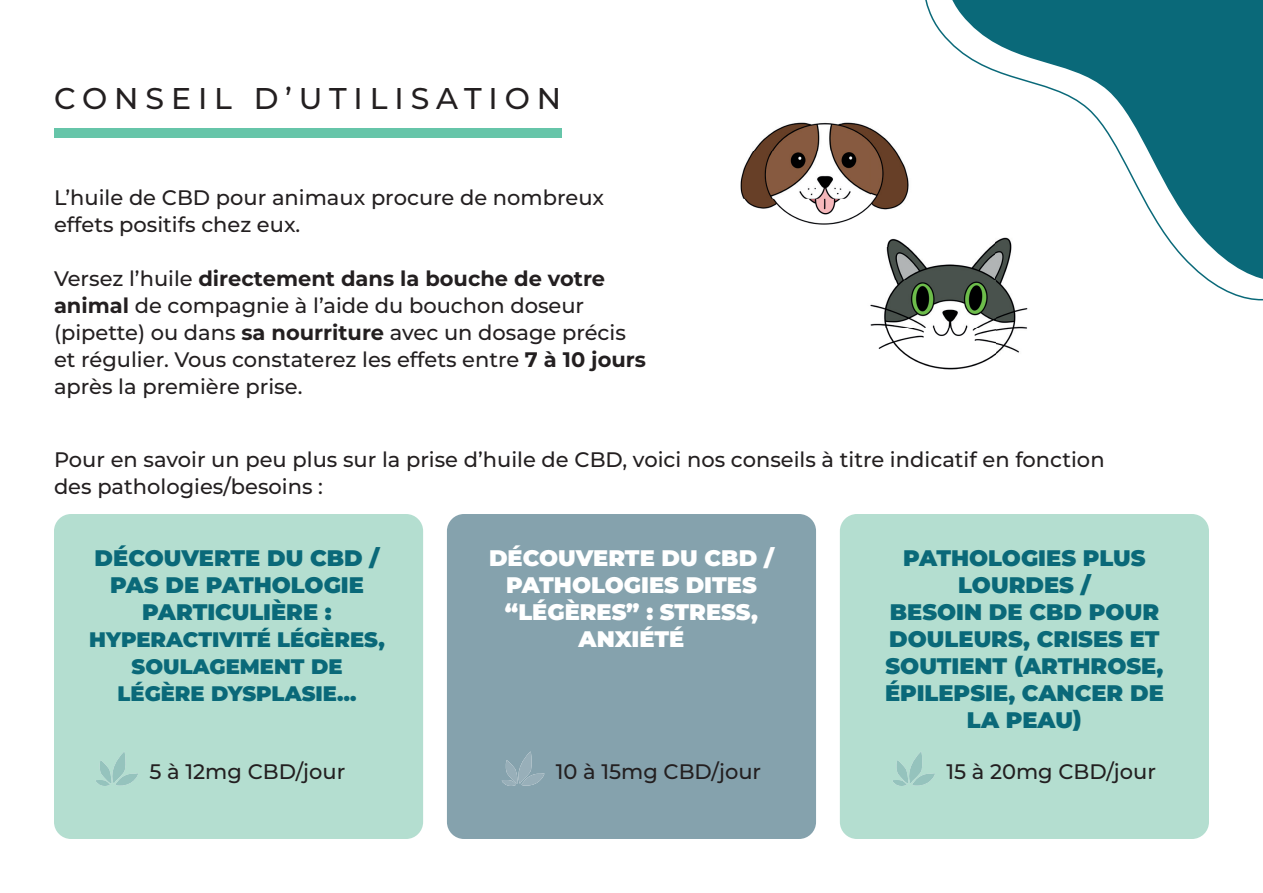
<style>
.page{position:relative;width:1263px;height:893px;background:#fff}
.page>*{position:absolute;margin:0;border:0;box-sizing:border-box;transform-origin:0 0}
.t1{font:500 30px "Montserrat";letter-spacing:.23em;color:#231f20}
.t2{font:900 22.5px/27px "Montserrat";color:#0a6979;text-align:center}
.t3{font:900 22.5px/27px "Montserrat";color:#fff;text-align:center}
.t4{font:500 21px/27px "Montserrat";color:#231f20}
.t5{font:900 21px/27px "Montserrat";color:#0a6979;text-align:center}
.s1{font-weight:700}
</style>
<div class="page">
<div style="left:54px;top:128px;width:507px;height:10px;background:#66c5a9"></div>
<div style="left:54px;top:514px;width:369px;height:325px;background:#b4ded0"></div>
<div style="left:447px;top:514px;width:369px;height:325px;background:#85a2ad"></div>
<div style="left:840px;top:514px;width:369px;height:325px;background:#b4ded0"></div>
<svg style="left:96px;top:751px;width:43px;height:35px;background:#a9d3c9"></svg>
<svg style="left:502px;top:751px;width:43px;height:35px;background:#8fa9b3"></svg>
<svg style="left:892px;top:751px;width:43px;height:35px;background:#a9d3c9"></svg>
<svg style="left:939px;top:0;width:324px;height:301px"></svg>
<img style="left:740px;top:122px;width:130px;height:103px">
<img style="left:870px;top:128px;width:39px;height:82px">
<img style="left:870px;top:233px;width:171px;height:137px">
<img style="left:870px;top:233px;width:47px;height:14px">
<h1 class="t1" style="left:54px;top:77px;width:509px">CONSEIL D’UTILISATION</h1>
<p class="t4" style="left:54px;top:183px;width:552px">L’huile de CBD pour animaux procure de nombreux effets positifs chez eux.</p>
<p class="t4" style="left:54px;top:264px;width:594px">Versez l’huile <span class="s1">directement dans la bouche de votre animal</span> de compagnie à l’aide du bouchon doseur (pipette) ou dans <span class="s1">sa nourriture</span> avec un dosage précis et régulier. Vous constaterez les effets entre <span class="s1">7 à 10 jours </span>après la première prise.</p>
<p class="t4" style="left:54px;top:445px;width:1052px">Pour en savoir un peu plus sur la prise d’huile de CBD, voici nos conseils à titre indicatif en fonction des pathologies/besoins :</p>
<p class="t2" style="left:95px;top:543px;width:286px">DÉCOUVERTE DU CBD /<br>PAS DE PATHOLOGIE<br>PARTICULIÈRE :</p>
<p class="t5" style="left:89px;top:625px;width:297px">HYPERACTIVITÉ LÉGÈRES,<br>SOULAGEMENT DE<br>LÉGÈRE DYSPLASIE…</p>
<p class="t3" style="left:489px;top:543px;width:286px">DÉCOUVERTE DU CBD /<br>PATHOLOGIES DITES “LÉGÈRES” : STRESS,<br>ANXIÉTÉ</p>
<p class="t2" style="left:885px;top:543px;width:280px">PATHOLOGIES PLUS<br>LOURDES /<br>BESOIN DE CBD POUR<br>DOULEURS, CRISES ET<br>SOUTIENT (ARTHROSE,<br>ÉPILEPSIE, CANCER DE<br>LA PEAU)</p>
<p class="t4" style="left:150px;top:757px;width:197px">5 à 12mg CBD/jour</p>
<p class="t4" style="left:556px;top:757px;width:207px">10 à 15mg CBD/jour</p>
<p class="t4" style="left:946px;top:757px;width:211px">15 à 20mg CBD/jour</p>
</div>
